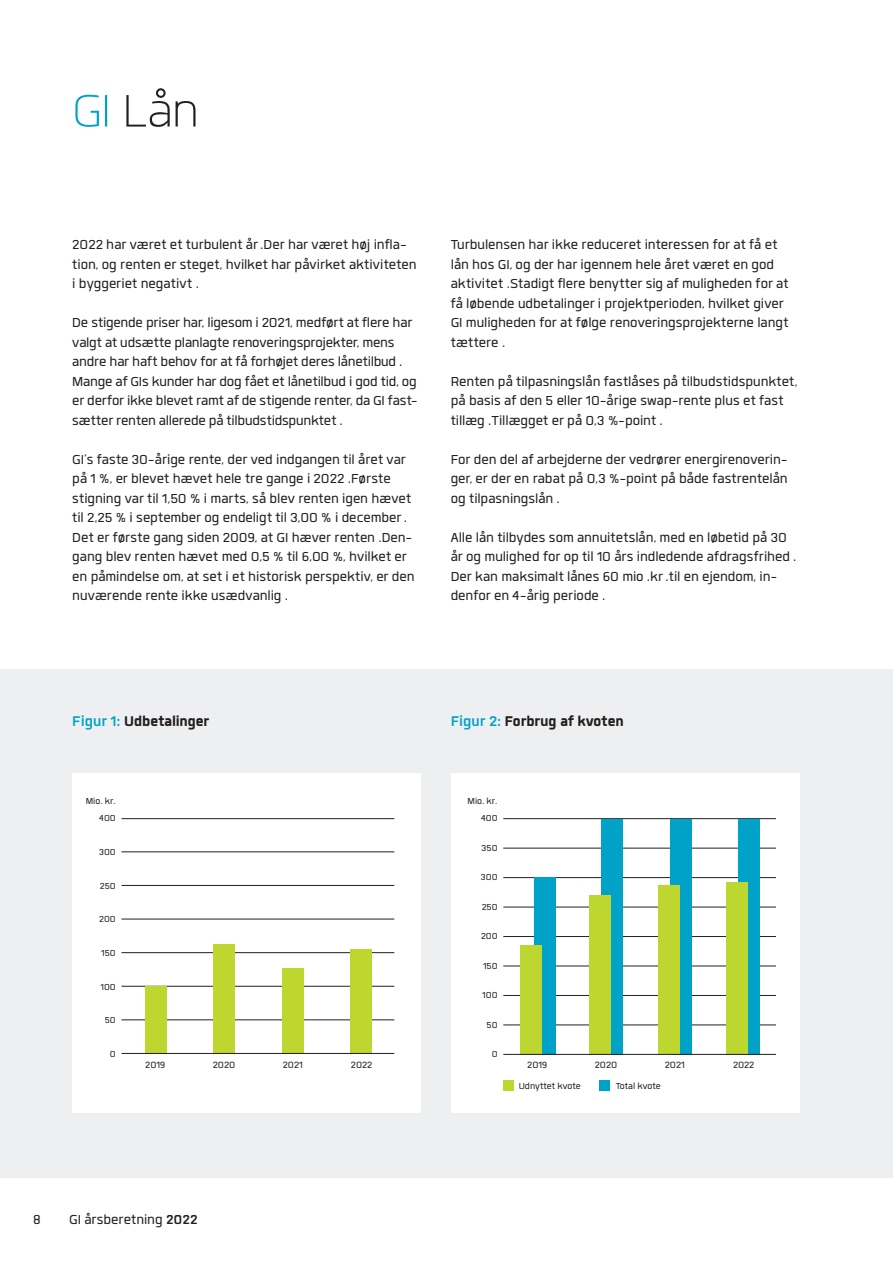
<style>
.page{position:relative;width:893px;height:1263px;background:#fff}
.page>*{position:absolute;margin:0;border:0;box-sizing:border-box;transform-origin:0 0}
.rubrik_1_-_42{font:300 63px "Quan";color:#231f20}
.Tabelrubrik{font:800 19.5px "Quan";letter-spacing:-.005em;color:#231f20}
.Brød{font:18px/19.5px "Quan";letter-spacing:-.005em;color:#231f20}
.t1{font:12.6px "Quan";color:#231f20}
.t2{font:12px "Quan";color:#231f20}
.s1{color:#00a3c7}
.s2{font-weight:700;color:#00a3c7}
.s3{font-weight:700}
</style>
<div class="page">
<div style="left:0;top:669px;width:893px;height:509px;background:#eeeff0"></div>
<div style="left:72px;top:773px;width:349px;height:340px;background:#fff"></div>
<hr style="left:122px;top:952px;width:272px;height:1px;background:#231f20">
<hr style="left:122px;top:986px;width:272px;height:1px;background:#231f20">
<hr style="left:122px;top:1019px;width:272px;height:1px;background:#231f20">
<hr style="left:122px;top:919px;width:272px;height:1px;background:#231f20">
<hr style="left:122px;top:885px;width:272px;height:1px;background:#231f20">
<hr style="left:122px;top:851px;width:272px;height:1px;background:#231f20">
<hr style="left:122px;top:818px;width:272px;height:1px;background:#231f20">
<div style="left:282px;top:967px;width:21px;height:86px;background:#bed630"></div>
<div style="left:351px;top:949px;width:21px;height:104px;background:#bed630"></div>
<div style="left:213px;top:944px;width:22px;height:109px;background:#bed630"></div>
<div style="left:145px;top:987px;width:21px;height:66px;background:#bed630"></div>
<hr style="left:122px;top:1053px;width:272px;height:1px;background:#231f20">
<div style="left:451px;top:773px;width:348px;height:340px;background:#fff"></div>
<hr style="left:503px;top:966px;width:273px;height:1px;background:#231f20">
<hr style="left:503px;top:995px;width:273px;height:1px;background:#231f20">
<hr style="left:503px;top:1024px;width:273px;height:1px;background:#231f20">
<hr style="left:503px;top:936px;width:273px;height:1px;background:#231f20">
<hr style="left:503px;top:907px;width:273px;height:1px;background:#231f20">
<hr style="left:503px;top:877px;width:273px;height:1px;background:#231f20">
<hr style="left:503px;top:848px;width:273px;height:1px;background:#231f20">
<hr style="left:503px;top:818px;width:273px;height:1px;background:#231f20">
<div style="left:534px;top:877px;width:21px;height:177px;background:#00a3c7"></div>
<div style="left:601px;top:819px;width:22px;height:235px;background:#00a3c7"></div>
<div style="left:670px;top:819px;width:21px;height:235px;background:#00a3c7"></div>
<div style="left:521px;top:945px;width:21px;height:109px;background:#bed630"></div>
<div style="left:658px;top:885px;width:21px;height:169px;background:#bed630"></div>
<div style="left:739px;top:819px;width:21px;height:235px;background:#00a3c7"></div>
<div style="left:726px;top:882px;width:22px;height:172px;background:#bed630"></div>
<div style="left:589px;top:895px;width:21px;height:159px;background:#bed630"></div>
<div style="left:503px;top:1081px;width:10px;height:10px;background:#bed630"></div>
<div style="left:599px;top:1081px;width:10px;height:10px;background:#00a3c7"></div>
<hr style="left:503px;top:1054px;width:273px;height:1px;background:#231f20">
<h1 class="rubrik_1_-_42" style="left:72px;top:82px;width:128px"><span class="s1">GI</span> Lån</h1>
<p class="Brød" style="left:72px;top:235px;width:346px">2022 har været et turbulent år. Der har været høj infla&shy;tion, og renten er steget, hvilket har påvirket aktiviteten i byggeriet negativt.</p>
<p class="Brød" style="left:72px;top:313px;width:347px">De stigende priser har, ligesom i 2021, medført at flere har valgt at udsætte planlagte renoveringsprojekter, mens andre har haft behov for at få forhøjet deres lånetilbud.<br>Mange af GIs kunder har dog fået et lånetilbud i god tid, og er derfor ikke blevet ramt af de stigende renter, da GI fast&shy;sætter renten allerede på tilbudstidspunktet.</p>
<p class="Brød" style="left:72px;top:449px;width:344px">GI’s faste 30-årige rente, der ved indgangen til året var på 1 %, er blevet hævet hele tre gange i 2022. Første stigning var til 1,50 % i marts, så blev renten igen hævet til 2,25 % i september og endeligt til 3,00 % i december.<br>Det er første gang siden 2009, at GI hæver renten. Den&shy;gang blev renten hævet med 0,5 % til 6,00 %, hvilket er en påmindelse om, at set i et historisk perspektiv, er den nuværende rente ikke usædvanlig.</p>
<p class="Brød" style="left:451px;top:235px;width:339px">Turbulensen har ikke reduceret interessen for at få et lån hos GI, og der har igennem hele året været en god aktivitet. Stadigt flere benytter sig af muligheden for at få løbende udbetalinger i projektperioden, hvilket giver GI muligheden for at følge renoveringsprojekterne langt tættere.</p>
<p class="Brød" style="left:451px;top:371px;width:348px">Renten på tilpasningslån fastlåses på tilbudstidspunktet, på basis af den 5 eller 10-årige swap-rente plus et fast tillæg. Tillægget er på 0,3 %-point.</p>
<p class="Brød" style="left:451px;top:449px;width:338px;text-align:justify">For den del af arbejderne der vedrører energirenoverin&shy;ger, er der en rabat på 0,3 %-point på både fastrentelån og tilpasningslån.</p>
<p class="Brød" style="left:451px;top:527px;width:344px">Alle lån tilbydes som annuitetslån, med en løbetid på 30 år og mulighed for op til 10 års indledende afdragsfrihed.<br>Der kan maksimalt lånes 60 mio. kr. til en ejendom, in&shy;denfor en 4-årig periode.</p>
<h3 class="Tabelrubrik" style="left:72px;top:712px;width:138px"><span class="s2">Figur 1:</span> Udbetalinger</h3>
<p class="t2" style="left:84px;top:795px;width:31px">Mio. kr.</p>
<p class="t2" style="left:86px;top:795px;width:31px">Mio. kr.</p>
<p class="t2" style="left:97px;top:813px;width:18px">400</p>
<p class="t2" style="left:97px;top:846px;width:18px">300</p>
<p class="t2" style="left:99px;top:813px;width:18px">400</p>
<p class="t2" style="left:99px;top:846px;width:18px">300</p>
<p class="t2" style="left:98px;top:880px;width:17px">250</p>
<p class="t2" style="left:100px;top:880px;width:17px">250</p>
<p class="t2" style="left:97px;top:914px;width:18px">200</p>
<p class="t2" style="left:99px;top:914px;width:18px">200</p>
<p class="t2" style="left:99px;top:947px;width:16px">150</p>
<p class="t2" style="left:101px;top:947px;width:16px">150</p>
<p class="t2" style="left:98px;top:981px;width:17px">100</p>
<p class="t2" style="left:100px;top:981px;width:17px">100</p>
<p class="t2" style="left:103px;top:1015px;width:13px">50</p>
<p class="t2" style="left:105px;top:1015px;width:13px">50</p>
<p class="t2" style="left:108px;top:1048px;width:7px">0</p>
<p class="t2" style="left:110px;top:1048px;width:7px">0</p>
<h3 class="Tabelrubrik" style="left:451px;top:712px;width:175px"><span class="s2">Figur 2:</span> Forbrug af kvoten</h3>
<p class="t2" style="left:468px;top:795px;width:31px">Mio. kr.</p>
<p class="t2" style="left:470px;top:795px;width:31px">Mio. kr.</p>
<p class="t2" style="left:481px;top:813px;width:18px">400</p>
<p class="t2" style="left:482px;top:842px;width:18px">350</p>
<p class="t2" style="left:483px;top:813px;width:18px">400</p>
<p class="t2" style="left:484px;top:842px;width:18px">350</p>
<p class="t2" style="left:481px;top:872px;width:18px">300</p>
<p class="t2" style="left:483px;top:872px;width:18px">300</p>
<p class="t2" style="left:482px;top:901px;width:17px">250</p>
<p class="t2" style="left:484px;top:901px;width:17px">250</p>
<p class="t2" style="left:481px;top:931px;width:18px">200</p>
<p class="t2" style="left:483px;top:931px;width:18px">200</p>
<p class="t2" style="left:483px;top:960px;width:16px">150</p>
<p class="t2" style="left:485px;top:960px;width:16px">150</p>
<p class="t2" style="left:482px;top:990px;width:17px">100</p>
<p class="t2" style="left:484px;top:990px;width:17px">100</p>
<p class="t2" style="left:487px;top:1019px;width:13px">50</p>
<p class="t2" style="left:489px;top:1019px;width:13px">50</p>
<p class="t2" style="left:492px;top:1049px;width:7px">0</p>
<p class="t2" style="left:494px;top:1049px;width:7px">0</p>
<p class="t1" style="left:143px;top:1059px;width:22px">2019</p>
<p class="t1" style="left:211px;top:1059px;width:24px">2020</p>
<p class="t1" style="left:145px;top:1059px;width:22px">2019</p>
<p class="t1" style="left:213px;top:1059px;width:24px">2020</p>
<p class="t1" style="left:281px;top:1059px;width:21px">2021</p>
<p class="t1" style="left:349px;top:1059px;width:23px">2022</p>
<p class="t1" style="left:527px;top:1059px;width:22px">2019</p>
<p class="t1" style="left:595px;top:1059px;width:24px">2020</p>
<p class="t1" style="left:665px;top:1059px;width:21px">2021</p>
<p class="t1" style="left:733px;top:1059px;width:23px">2022</p>
<p class="t2" style="left:519px;top:1080px;width:63px">Udnyttet kvote</p>
<p class="t2" style="left:616px;top:1080px;width:47px">Total kvote</p>
<p class="t1" style="left:283px;top:1059px;width:21px">2021</p>
<p class="t1" style="left:351px;top:1059px;width:23px">2022</p>
<p class="t1" style="left:529px;top:1059px;width:22px">2019</p>
<p class="t1" style="left:597px;top:1059px;width:24px">2020</p>
<p class="t1" style="left:667px;top:1059px;width:21px">2021</p>
<p class="t1" style="left:735px;top:1059px;width:23px">2022</p>
<p class="t2" style="left:521px;top:1080px;width:63px">Udny tet kvote</p>
<p class="t2" style="left:618px;top:1080px;width:47px">Total kvote</p>
<p class="Brød" style="left:33px;top:1210px;width:9px">8</p>
<p class="Brød" style="left:69px;top:1210px;width:130px">GI årsberetning <span class="s3">2022</span></p>
</div>
